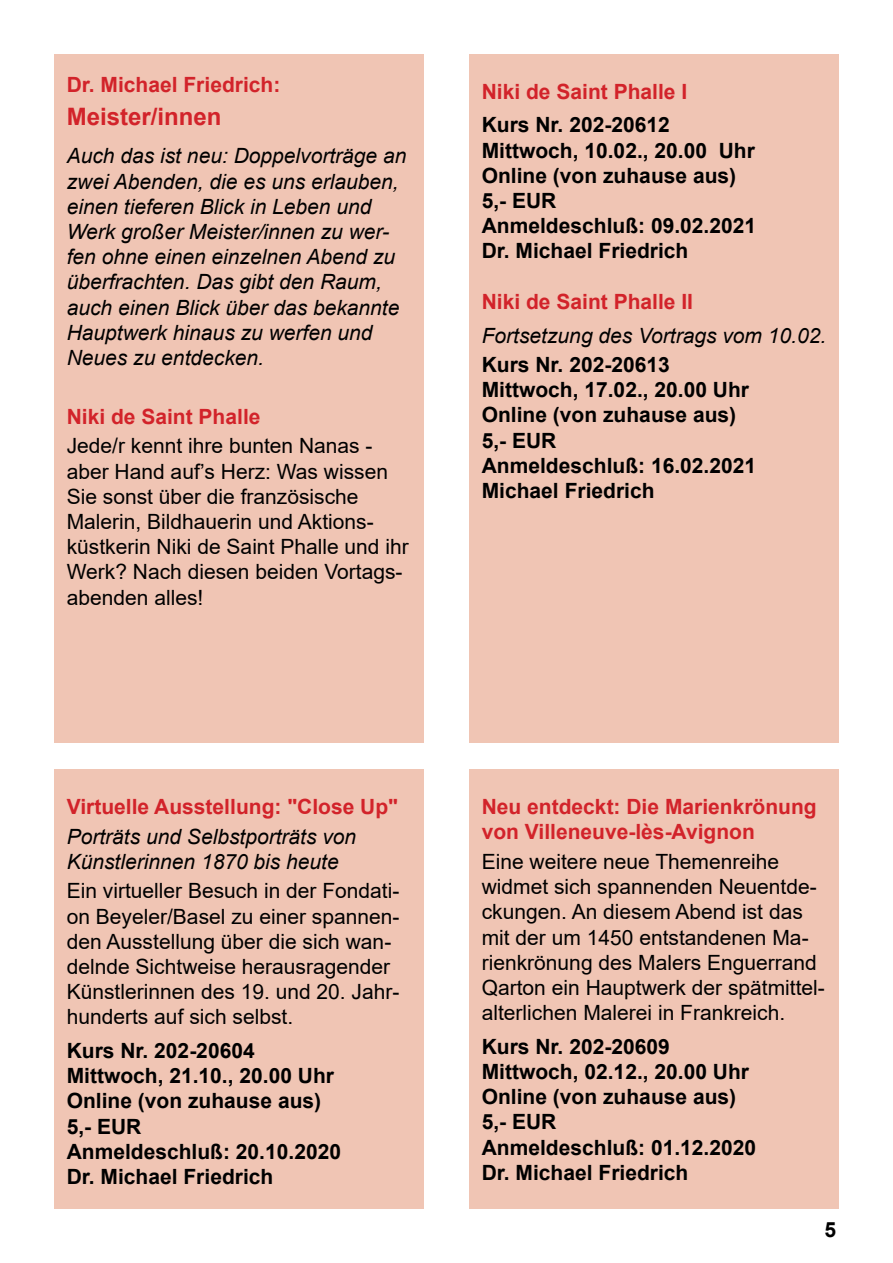
<style>
.page{position:relative;width:893px;height:1263px;background:#fff}
.page>*{position:absolute;margin:0;border:0;box-sizing:border-box;transform-origin:0 0}
.t1{font:700 24px "Arial";color:#d2232a}
.t2{font:21px/25.2px "Arial";color:#000}
.t3{font:700 21px/25.2px "Arial";color:#000}
.t4{font:italic 21px/25.2px "Arial";color:#000}
.t5{font:700 21px/25.2px "Arial";color:#d2232a}
</style>
<div class="page">
<div style="left:54px;top:54px;width:370px;height:688px;background:#f0c5b4"></div>
<div style="left:469px;top:54px;width:370px;height:688px;background:#f0c5b4"></div>
<div style="left:54px;top:769px;width:370px;height:440px;background:#f0c5b4"></div>
<div style="left:469px;top:769px;width:370px;height:440px;background:#f0c5b4"></div>
<p class="t5" style="left:67px;top:73px;width:215px">Dr. Michael Friedrich:</p>
<p class="t1" style="left:67px;top:100px;width:156px">Meister/innen</p>
<p class="t4" style="left:67px;top:144px;width:341px">Auch das ist neu: Doppelvorträge an zwei Abenden, die es uns erlauben, einen tieferen Blick in Leben und<br>Werk großer Meister/innen zu wer&shy;fen ohne einen einzelnen Abend zu überfrachten. Das gibt den Raum, auch einen Blick über das bekannte<br>Hauptwerk hinaus zu werfen und<br>Neues zu entdecken.</p>
<p class="t5" style="left:67px;top:404px;width:195px">Niki de Saint Phalle</p>
<p class="t2" style="left:67px;top:433px;width:343px">Jede/r kennt ihre bunten Nanas - aber Hand auf’s Herz: Was wissen<br>Sie sonst über die französische<br>Malerin, Bildhauerin und Aktions&shy;küstkerin Niki de Saint Phalle und ihr<br>Werk? Nach diesen beiden Vortags&shy;abenden alles!</p>
<p class="t5" style="left:482px;top:79px;width:207px">Niki de Saint Phalle I</p>
<p class="t3" style="left:482px;top:113px;width:276px">Kurs Nr. 202-20612<br>Mittwoch, 10.02., 20.00 Uhr<br>Online (von zuhause aus)<br>5,- EUR<br>Anmeldeschluß: 09.02.2021<br>Dr. Michael Friedrich</p>
<p class="t5" style="left:482px;top:289px;width:213px">Niki de Saint Phalle II</p>
<p class="t4" style="left:482px;top:323px;width:346px">Fortsetzung des Vortrags vom 10.02.</p>
<p class="t3" style="left:482px;top:352px;width:276px">Kurs Nr. 202-20613<br>Mittwoch, 17.02., 20.00 Uhr<br>Online (von zuhause aus)<br>5,- EUR<br>Anmeldeschluß: 16.02.2021<br>Michael Friedrich</p>
<p class="t5" style="left:67px;top:794px;width:333px">Virtuelle Ausstellung: "Close Up"</p>
<p class="t4" style="left:67px;top:824px;width:291px">Porträts und Selbstporträts von<br>Künstlerinnen 1870 bis heute</p>
<p class="t2" style="left:67px;top:878px;width:334px">Ein virtueller Besuch in der Fondati&shy;on Beyeler/Basel zu einer spannen&shy;den Ausstellung über die sich wan&shy;delnde Sichtweise herausragender Künstlerinnen des 19. und 20. Jahr&shy;hunderts auf sich selbst.</p>
<p class="t3" style="left:67px;top:1038px;width:276px">Kurs Nr. 202-20604<br>Mittwoch, 21.10., 20.00 Uhr<br>Online (von zuhause aus)<br>5,- EUR<br>Anmeldeschluß: 20.10.2020<br>Dr. Michael Friedrich</p>
<p class="t5" style="left:482px;top:794px;width:336px">Neu entdeckt: Die Marienkrönung von Villeneuve-lès-Avignon</p>
<p class="t2" style="left:482px;top:849px;width:345px">Eine weitere neue Themenreihe widmet sich spannenden Neuentde&shy;ckungen. An diesem Abend ist das mit der um 1450 entstandenen Ma&shy;rienkrönung des Malers Enguerrand Qarton ein Hauptwerk der spätmittel&shy;alterlichen Malerei in Frankreich.</p>
<p class="t3" style="left:482px;top:1034px;width:276px">Kurs Nr. 202-20609<br>Mittwoch, 02.12., 20.00 Uhr<br>Online (von zuhause aus)<br>5,- EUR<br>Anmeldeschluß: 01.12.2020<br>Dr. Michael Friedrich</p>
<p class="t3" style="left:824px;top:1217px;width:13px">5</p>
</div>
